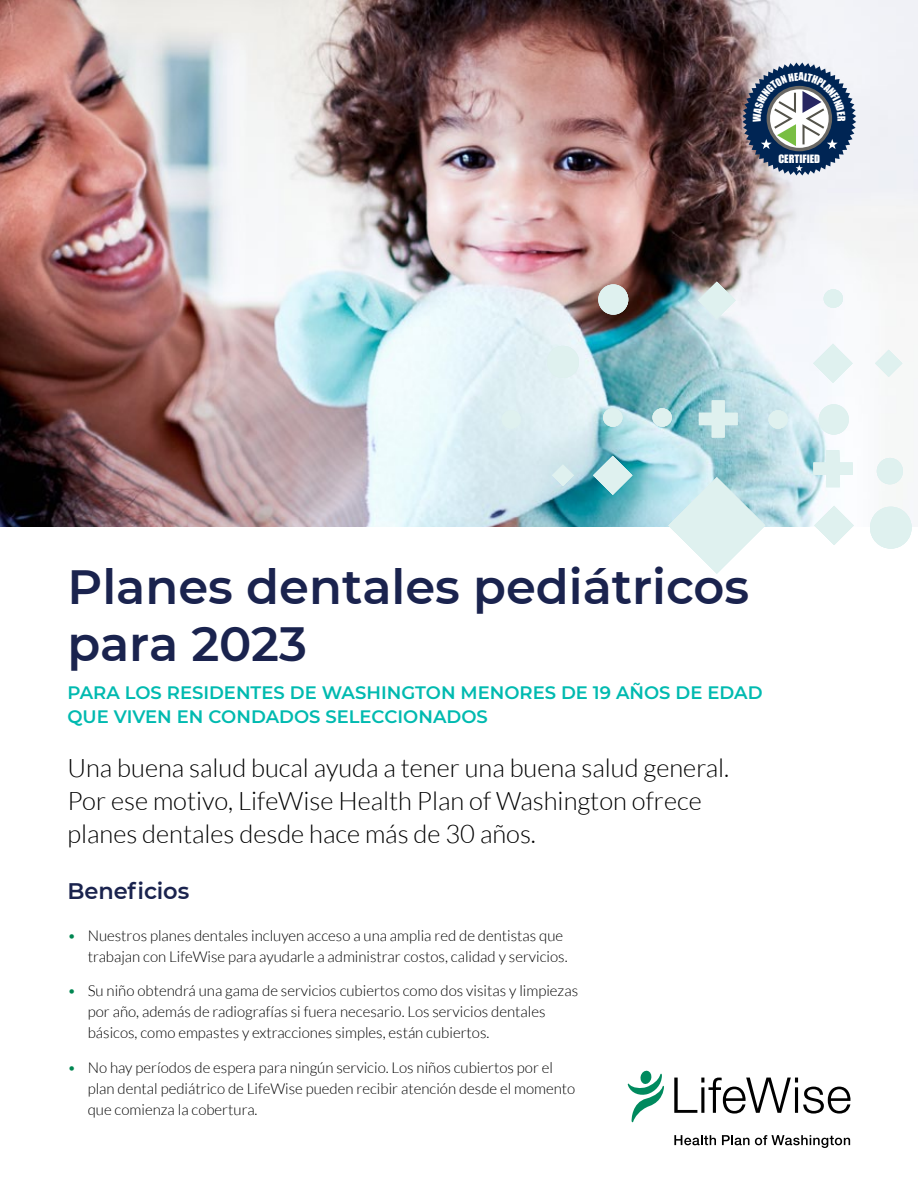
<style>
.page{position:relative;width:918px;height:1188px;background:#fff}
.page>*{position:absolute;margin:0;border:0;box-sizing:border-box;transform-origin:0 0}
.t1{font:600 48px/57px "Montserrat";color:#1a234e}
.t2{font:300 25.5px/33px "Lato";color:#000}
.t3{font:600 22.5px "Montserrat";letter-spacing:-.005em;color:#1a234e}
.t4{font:600 18px/24px "Montserrat";color:#00bab0}
.t5{font:300 15px/21px "Lato";color:#000}
.t6{font:10.65px "Impact";color:#fff}
.s1{color:#008651}
</style>
<div class="page">
<svg style="left:674px;top:1135px;width:42px;height:10px"></svg>
<svg style="left:722px;top:1135px;width:128px;height:13px"></svg>
<svg style="left:674px;top:1078px;width:176px;height:36px"></svg>
<svg style="left:628px;top:1071px;width:36px;height:52px"></svg>
<img style="left:0;top:0;width:918px;height:526px">
<img style="left:502px;top:233px;width:416px;height:293px">
<svg style="left:502px;top:282px;width:410px;height:292px"></svg>
<svg style="left:742px;top:62px;width:114px;height:114px"></svg>
<p class="t6" style="left:778px;top:151px;width:43px">CERTIFIED</p>
<h1 class="t1" style="left:68px;top:557px;width:683px">Planes dentales pediátricos para 2023</h1>
<p class="t4" style="left:68px;top:680px;width:697px">PARA LOS RESIDENTES DE WASHINGTON MENORES DE 19 AÑOS DE EDAD<br>QUE VIVEN EN CONDADOS SELECCIONADOS</p>
<h2 class="t2" style="left:68px;top:751px;width:663px">Una buena salud bucal ayuda a tener una buena salud general.<br>Por ese motivo, LifeWise Health Plan of Washington ofrece planes dentales desde hace más de 30 años.</h2>
<h3 class="t3" style="left:68px;top:875px;width:123px">Beneficios</h3>
<p class="t5" style="left:88px;top:925px;width:481px;text-indent:-20px"><span class="s1">•</span> Nuestros planes dentales incluyen acceso a una amplia red de dentistas que trabajan con LifeWise para ayudarle a administrar costos, calidad y servicios.</p>
<p class="t5" style="left:88px;top:980px;width:492px;text-indent:-20px"><span class="s1">•</span> Su niño obtendrá una gama de servicios cubiertos como dos visitas y limpiezas por año, además de radiografías si fuera necesario. Los servicios dentales básicos, como empastes y extracciones simples, están cubiertos.</p>
<p class="t5" style="left:88px;top:1057px;width:489px;text-indent:-20px"><span class="s1">•</span> No hay períodos de espera para ningún servicio. Los niños cubiertos por el plan dental pediátrico de LifeWise pueden recibir atención desde el momento que comienza la cobertura.</p>
</div>
